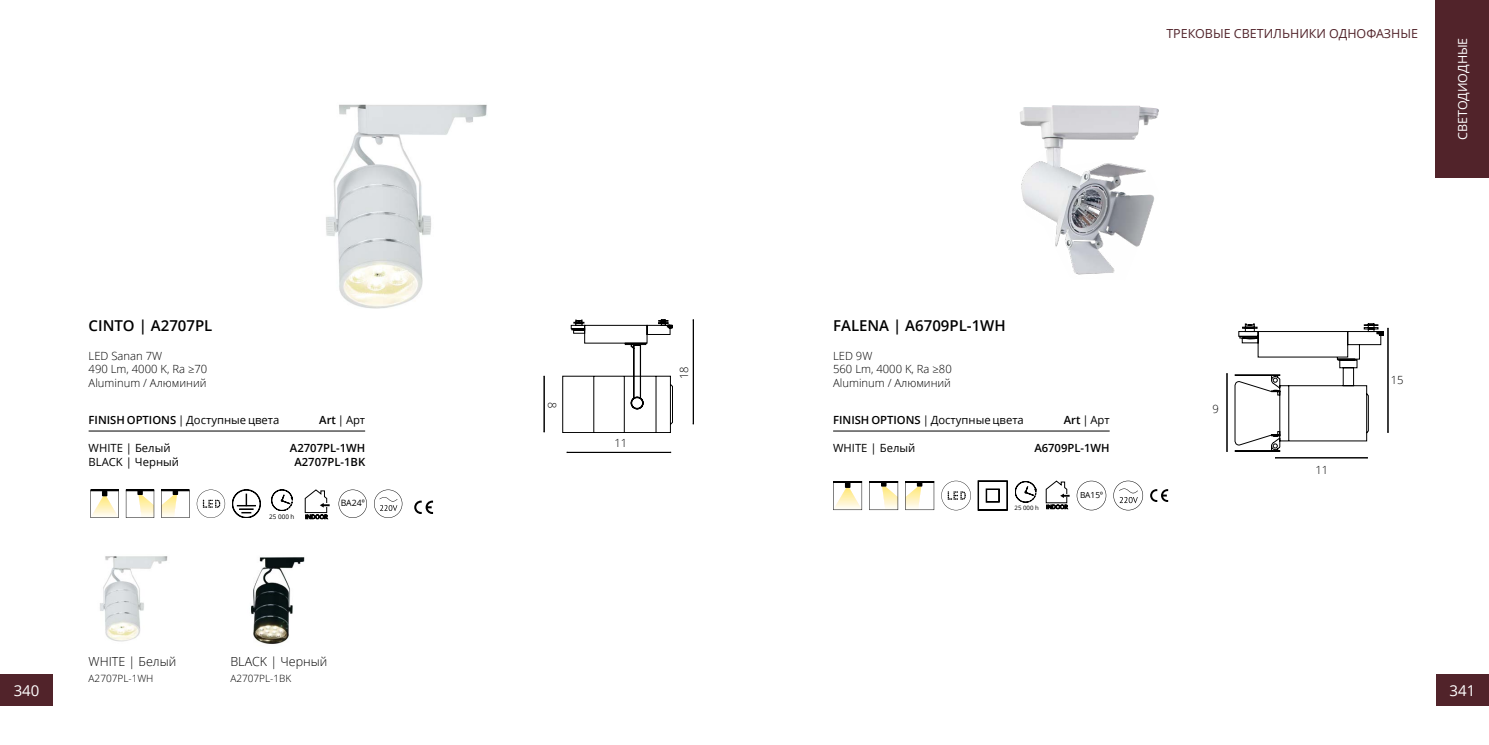
<style>
.page{position:relative;width:1489px;height:745px;background:#fff}
.page>*{position:absolute;margin:0;border:0;box-sizing:border-box;transform-origin:0 0}
.t1{font:600 15px "Open Sans";color:#000}
.t2{font:15px "Open Sans";color:#fff}
.t3{font:12.5px "Open Sans";color:#51232a}
.t4{font:300 12.5px "Open Sans";color:#000}
.t5{font:12.5px "Open Sans";color:#fff}
.t6{font:11.25px "Open Sans";color:#000}
.t7{font:300 11.25px/13.5px "Open Sans";color:#000}
.t8{font:600 11.25px "Open Sans";color:#000}
.t9{font:300 10px "Open Sans";color:#000}
.t10{font:8.75px "Open Sans";color:#000}
.t11{font:8.38px "Open Sans";color:#000}
.t12{font:6.38px "Open Sans";color:#000}
.t13{font:6.12px "Open Sans";color:#000}
.t14{font:5.75px "Open Sans";color:#000}
.s1{font-weight:600}
.s2{font-family:"Minion Pro"}
</style>
<div class="page">
<img style="left:326px;top:104px;width:161px;height:205px">
<hr style="left:89px;top:430px;width:276px;height:1px;background:#000">
<svg style="left:562px;top:319px;width:110px;height:113px"></svg>
<hr style="left:544px;top:376px;width:1px;height:55px;background:#000">
<hr style="left:693px;top:319px;width:1px;height:104px;background:#000">
<hr style="left:567px;top:452px;width:103px;height:1px;background:#000">
<svg style="left:90px;top:489px;width:29px;height:29px"></svg>
<svg style="left:126px;top:489px;width:28px;height:29px"></svg>
<svg style="left:161px;top:489px;width:29px;height:29px"></svg>
<svg style="left:197px;top:489px;width:28px;height:28px"></svg>
<svg style="left:232px;top:489px;width:28px;height:28px"></svg>
<svg style="left:271px;top:489px;width:22px;height:21px"></svg>
<svg style="left:304px;top:489px;width:25px;height:24px"></svg>
<svg style="left:338px;top:489px;width:29px;height:28px"></svg>
<svg style="left:374px;top:489px;width:28px;height:28px"></svg>
<svg style="left:414px;top:500px;width:19px;height:13px"></svg>
<img style="left:100px;top:556px;width:68px;height:86px">
<img style="left:250px;top:557px;width:55px;height:87px">
<hr style="left:1275px;top:457px;width:92px;height:1px;background:#000">
<hr style="left:1226px;top:373px;width:1px;height:78px;background:#000">
<svg style="left:1234px;top:323px;width:154px;height:128px"></svg>
<hr style="left:833px;top:430px;width:276px;height:1px;background:#000">
<svg style="left:1015px;top:481px;width:21px;height:21px"></svg>
<svg style="left:1045px;top:480px;width:24px;height:23px"></svg>
<svg style="left:1076px;top:480px;width:30px;height:30px"></svg>
<svg style="left:1150px;top:489px;width:18px;height:12px"></svg>
<svg style="left:1113px;top:480px;width:29px;height:30px"></svg>
<svg style="left:941px;top:480px;width:29px;height:30px"></svg>
<svg style="left:833px;top:481px;width:29px;height:29px"></svg>
<svg style="left:977px;top:480px;width:30px;height:30px"></svg>
<svg style="left:869px;top:481px;width:29px;height:29px"></svg>
<svg style="left:905px;top:481px;width:29px;height:29px"></svg>
<img style="left:1020px;top:105px;width:139px;height:170px">
<div style="left:0;top:673px;width:53px;height:32px;background:#51232a"></div>
<div style="left:1435px;top:673px;width:53px;height:32px;background:#51232a"></div>
<div style="left:1435px;top:0;width:53px;height:177px;background:#51232a"></div>
<h1 class="t1" style="left:89px;top:315px;width:125px">CINTO | A2707PL</h1>
<p class="t7" style="left:89px;top:348px;width:120px">LED Sanan 7W<br>490 Lm, 4000 K, Ra ≥70<br>Aluminum / Алюминий</p>
<p class="t6" style="left:89px;top:411px;width:192px"><span class="s1">FINISH OPTIONS</span> | Доступные цвета</p>
<p class="t6" style="left:319px;top:411px;width:47px"><span class="s1">Art</span> | Арт</p>
<p class="t6" style="left:89px;top:440px;width:83px">WHITE | Белый</p>
<p class="t8" style="left:290px;top:440px;width:77px">A2707PL-1WH</p>
<p class="t6" style="left:89px;top:453px;width:92px">BLACK | Черный</p>
<p class="t8" style="left:294px;top:453px;width:72px">A2707PL-1BK</p>
<p class="t12" style="left:269px;top:512px;width:27px">25 000 h</p>
<p class="t14" style="left:305px;top:512px;width:24px">INDOOR</p>
<p class="t10" style="left:341px;top:497px;width:25px">BA24<span class="s2">⁰</span></p>
<p class="t4" style="left:89px;top:652px;width:89px">WHITE | Белый</p>
<p class="t4" style="left:230px;top:652px;width:98px">BLACK | Черный</p>
<p class="t9" style="left:89px;top:670px;width:66px">A2707PL-1WH</p>
<p class="t9" style="left:230px;top:670px;width:62px">A2707PL-1BK</p>
<p class="t7" style="left:559px;top:402px;width:8px;rotate:90deg">8</p>
<p class="t7" style="left:614px;top:436px;width:14px">11</p>
<p class="t7" style="left:677px;top:379px;width:14px;rotate:-90deg">18</p>
<p class="t3" style="left:1166px;top:25px;width:253px">ТРЕКОВЫЕ СВЕТИЛЬНИКИ ОДНОФАЗНЫЕ</p>
<p class="t5" style="left:1453px;top:140px;width:104px;rotate:-90deg">СВЕТОДИОДНЫЕ</p>
<h1 class="t1" style="left:833px;top:315px;width:174px">FALENA | A6709PL-1WH</h1>
<p class="t7" style="left:833px;top:348px;width:120px">LED 9W<br>560 Lm, 4000 K, Ra ≥80<br>Aluminum / Алюминий</p>
<p class="t6" style="left:833px;top:411px;width:192px"><span class="s1">FINISH OPTIONS</span> | Доступные цвета</p>
<p class="t6" style="left:1063px;top:411px;width:47px"><span class="s1">Art</span> | Арт</p>
<p class="t6" style="left:833px;top:440px;width:84px">WHITE | Белый</p>
<p class="t8" style="left:1034px;top:440px;width:77px">A6709PL-1WH</p>
<p class="t13" style="left:1014px;top:503px;width:55px">25 000 h <sup>INDOOR</sup></p>
<p class="t11" style="left:1079px;top:489px;width:24px">BA15<span class="s2">⁰</span></p>
<p class="t7" style="left:1212px;top:402px;width:8px">9</p>
<p class="t7" style="left:1315px;top:462px;width:14px">11</p>
<p class="t7" style="left:1390px;top:373px;width:14px">15</p>
<h1 class="t2" style="left:14px;top:679px;width:27px">340</h1>
<h1 class="t2" style="left:1449px;top:679px;width:27px">341</h1>
</div>
